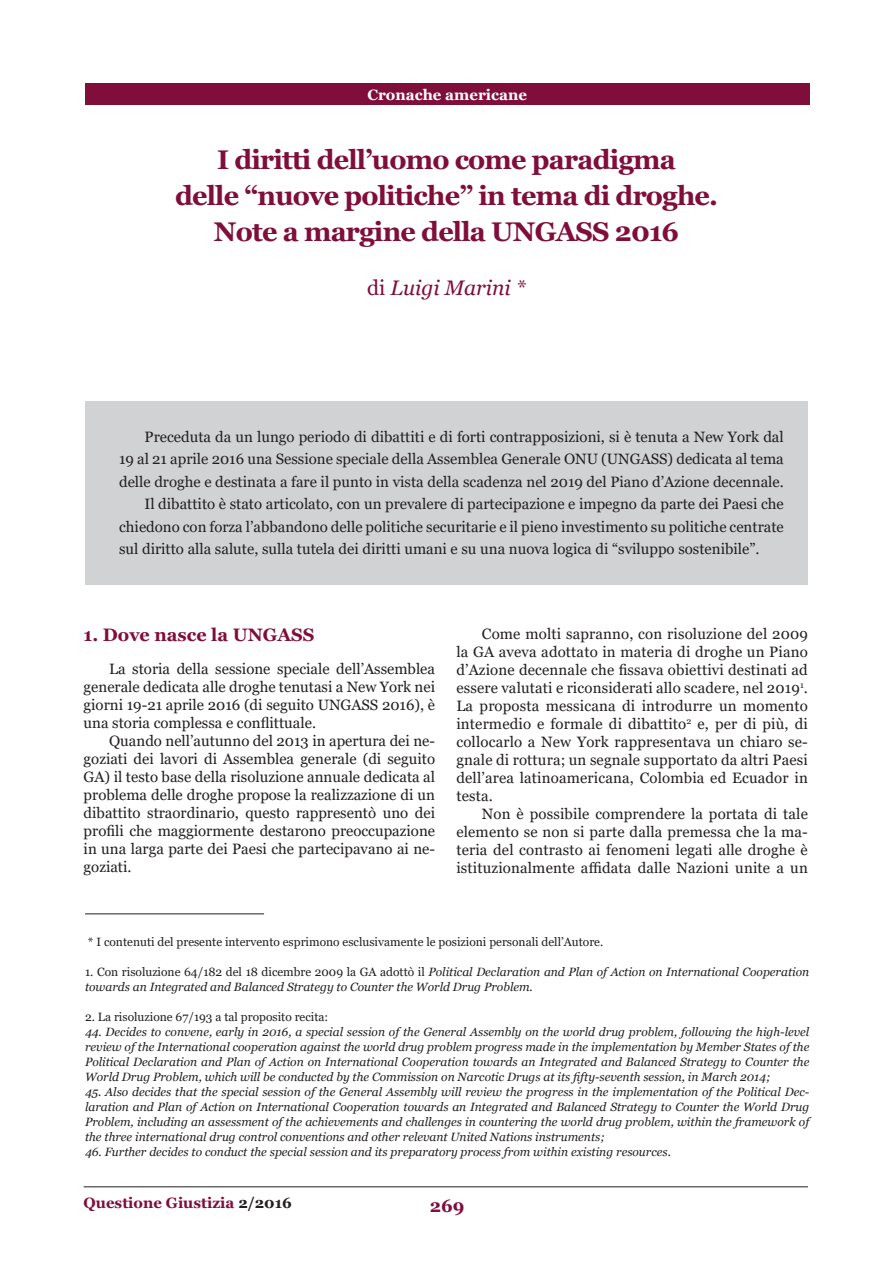
<style>
.page{position:relative;width:893px;height:1263px;background:#fff}
.page>*{position:absolute;margin:0;border:0;box-sizing:border-box;transform-origin:0 0}
.t1{font:700 27px/36px "Georgia";letter-spacing:-.03em;color:#800e3b;text-align:center}
.t2{font:italic 21px "Georgia";color:#800e3b}
.t3{font:700 18px "Georgia";color:#800e3b}
.t4{font:15px/18px "Georgia";color:#231f20;text-align:justify}
.t5{font:700 15px "Georgia";color:#800e3b}
.t6{font:700 15px "Georgia";color:#fff}
.t7{font:italic 12px/15px "Georgia";color:#231f20;text-align:justify}
.t8{font:12px "Georgia";color:#231f20}
.s1{font-style:normal}
.s2{color:#231f20}
</style>
<div class="page">
<hr style="left:84px;top:1186px;width:724px;height:1px;background:#231f20">
<div style="left:85px;top:83px;width:724px;height:22px;background:#800e3b"></div>
<div style="left:85px;top:401px;width:723px;height:184px;background:#d1d2d4"></div>
<hr style="left:85px;top:913px;width:179px;height:1px;background:#231f20">
<p class="t6" style="left:367px;top:85px;width:161px">Cronache americane</p>
<h1 class="t1" style="left:175px;top:142px;width:545px">I diritti dell’uomo come paradigma<br>delle “nuove politiche” in tema di droghe.<br>Note a margine della UNGASS 2016</h1>
<h2 class="t2" style="left:367px;top:275px;width:160px"><span class="s1">di</span> Luigi Marini *</h2>
<p class="t4" style="left:145px;top:428px;width:641px">Preceduta da un lungo periodo di dibattiti e di forti contrapposizioni, si è tenuta a New York dal</p>
<p class="t4" style="left:119px;top:450px;width:666px">19 al 21 aprile 2016 una Sessione speciale della Assemblea Generale ONU (UNGASS) dedicata al tema</p>
<p class="t4" style="left:119px;top:473px;width:666px">delle droghe e destinata a fare il punto in vista della scadenza nel 2019 del Piano d’Azione decennale.</p>
<p class="t4" style="left:145px;top:495px;width:641px">Il dibattito è stato articolato, con un prevalere di partecipazione e impegno da parte dei Paesi che</p>
<p class="t4" style="left:119px;top:518px;width:666px">chiedono con forza l’abbandono delle politiche securitarie e il pieno investimento su politiche centrate</p>
<p class="t4" style="left:119px;top:540px;width:642px">sul diritto alla salute, sulla tutela dei diritti umani e su una nuova logica di “sviluppo sostenibile”.</p>
<p class="t3" style="left:84px;top:623px;width:232px">1. Dove nasce la UNGASS</p>
<p class="t4" style="left:84px;top:660px;width:353px;text-indent:26px">La storia della sessione speciale dell’Assemblea generale dedicata alle droghe tenutasi a New York nei giorni 19-21 aprile 2016 (di seguito UNGASS 2016), è una storia complessa e conflittuale.</p>
<p class="t4" style="left:84px;top:732px;width:353px;text-indent:26px">Quando nell’autunno del 2013 in apertura dei ne&shy;goziati dei lavori di Assemblea generale (di seguito GA) il testo base della risoluzione annuale dedicata al problema delle droghe propose la realizzazione di un dibattito straordinario, questo rappresentò uno dei profili che maggiormente destarono preoccupazione in una larga parte dei Paesi che partecipavano ai ne&shy;goziati.</p>
<p class="t4" style="left:456px;top:625px;width:353px;text-indent:26px">Come molti sapranno, con risoluzione del 2009 la GA aveva adottato in materia di droghe un Piano d’Azione decennale che fissava obiettivi destinati ad essere valutati e riconsiderati allo scadere, nel 2019<sup>1</sup>.<br>La proposta messicana di introdurre un momento intermedio e formale di dibattito<sup>2</sup> e, per di più, di collocarlo a New York rappresentava un chiaro se&shy;gnale di rottura; un segnale supportato da altri Paesi dell’area latinoamericana, Colombia ed Ecuador in testa.</p>
<p class="t4" style="left:456px;top:805px;width:353px;text-indent:26px">Non è possibile comprendere la portata di tale elemento se non si parte dalla premessa che la ma&shy;teria del contrasto ai fenomeni legati alle droghe è istituzionalmente affidata dalle Nazioni unite a un</p>
<p class="t8" style="left:88px;top:934px;width:517px">* I contenuti del presente intervento esprimono esclusivamente le posizioni personali dell’Autore.</p>
<p class="t7" style="left:85px;top:964px;width:726px"><span class="s1">1. Con risoluzione 64/182 del 18 dicembre 2009 la GA adottò il</span> Political Declaration and Plan of Action on International Cooperation towards an Integrated and Balanced Strategy to Counter the World Drug Problem.</p>
<p class="t8" style="left:85px;top:1009px;width:245px">2. La risoluzione 67/193 a tal proposito recita:</p>
<p class="t7" style="left:85px;top:1024px;width:726px">44. Decides to convene, early in 2016, a special session of the General Assembly on the world drug problem, following the high-level review of the International cooperation against the world drug problem progress made in the implementation by Member States of the Political Declaration and Plan of Action on International Cooperation towards an Integrated and Balanced Strategy to Counter the World Drug Problem, which will be conducted by the Commission on Narcotic Drugs at its fifty-seventh session, in March 2014;</p>
<p class="t7" style="left:85px;top:1084px;width:726px">45. Also decides that the special session of the General Assembly will review the progress in the implementation of the Political Dec&shy;laration and Plan of Action on International Cooperation towards an Integrated and Balanced Strategy to Counter the World Drug Problem, including an assessment of the achievements and challenges in countering the world drug problem, within the framework of the three international drug control conventions and other relevant United Nations instruments;</p>
<p class="t7" style="left:85px;top:1144px;width:587px">46. Further decides to conduct the special session and its preparatory process from within existing resources.</p>
<p class="t5" style="left:84px;top:1193px;width:210px">Questione Giustizia <span class="s2">2/2016</span></p>
<p class="t3" style="left:430px;top:1194px;width:36px">269</p>
</div>
